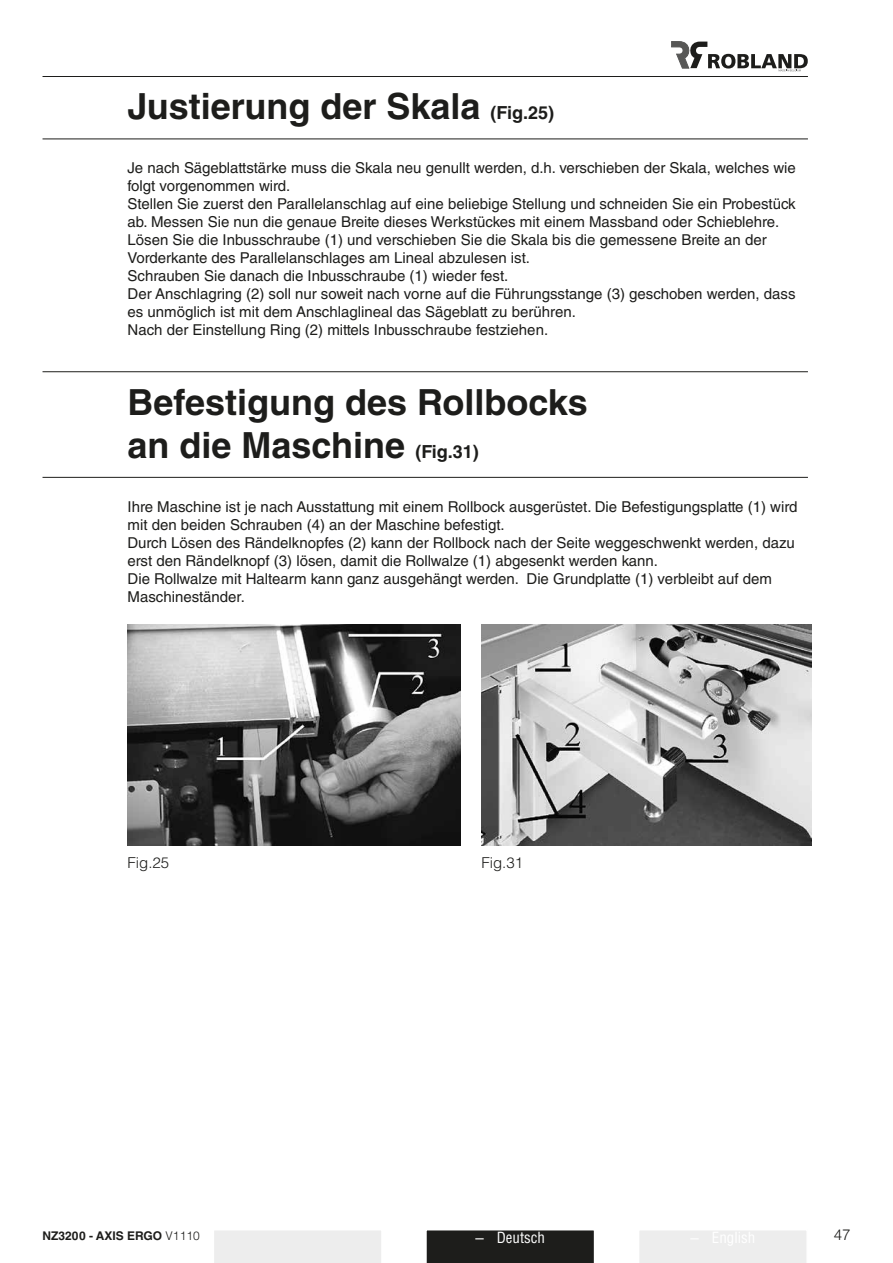
<style>
.page{position:relative;width:893px;height:1263px;background:#fff}
.page>*{position:absolute;margin:0;border:0;box-sizing:border-box;transform-origin:0 0}
.t1{font:700 36px/43.2px "Helvetica LT Std";color:#1d1d1b}
.t2{font:15px/18px "Helvetica LT Std";color:#1d1d1b}
.t3{font:300 15px "Helvetica LT Std";color:#1d1d1b}
.t4{font:condensed 15px "Helvetica LT Std";color:#fff}
.t5{font:700 12px "Helvetica LT Std";color:#1d1d1b}
.s1{font-size:18px}
.s2{font-weight:300}
.s3{font-stretch:normal}
</style>
<div class="page">
<svg style="left:672px;top:42px;width:136px;height:29px"></svg>
<div style="left:639px;top:1231px;width:167px;height:32px;background:#ededed"></div>
<div style="left:426px;top:1230px;width:168px;height:33px;background:#1d1d1b"></div>
<div style="left:214px;top:1231px;width:167px;height:32px;background:#ededed"></div>
<hr style="left:43px;top:76px;width:765px;height:1px;background:#1d1d1b">
<hr style="left:43px;top:139px;width:765px;height:1px;background:#1d1d1b">
<hr style="left:43px;top:371px;width:765px;height:1px;background:#1d1d1b">
<hr style="left:43px;top:477px;width:765px;height:1px;background:#1d1d1b">
<img style="left:128px;top:624px;width:333px;height:221px">
<img style="left:481px;top:624px;width:331px;height:222px">
<h1 class="t1" style="left:128px;top:85px;width:428px">Justierung der Skala <span class="s1">(Fig.25)</span></h1>
<p class="t2" style="left:128px;top:159px;width:670px">Je nach Sägeblattstärke muss die Skala neu genullt werden, d.h. verschieben der Skala, welches wie folgt vorgenommen wird.<br>Stellen Sie zuerst den Parallelanschlag auf eine beliebige Stellung und schneiden Sie ein Probestück ab. Messen Sie nun die genaue Breite dieses Werkstückes mit einem Massband oder Schieblehre.<br>Lösen Sie die Inbusschraube (1) und verschieben Sie die Skala bis die gemessene Breite an der Vorderkante des Parallelanschlages am Lineal abzulesen ist.<br>Schrauben Sie danach die Inbusschraube (1) wieder fest.<br>Der Anschlagring (2) soll nur soweit nach vorne auf die Führungsstange (3) geschoben werden, dass es unmöglich ist mit dem Anschlaglineal das Sägeblatt zu berühren.<br>Nach der Einstellung Ring (2) mittels Inbusschraube festziehen.</p>
<h1 class="t1" style="left:128px;top:380px;width:462px">Befestigung des Rollbocks an die Maschine <span class="s1">(Fig.31)</span></h1>
<p class="t2" style="left:128px;top:497px;width:671px">Ihre Maschine ist je nach Ausstattung mit einem Rollbock ausgerüstet. Die Befestigungsplatte (1) wird mit den beiden Schrauben (4) an der Maschine befestigt.<br>Durch Lösen des Rändelknopfes (2) kann der Rollbock nach der Seite weggeschwenkt werden, dazu erst den Rändelknopf (3) lösen, damit die Rollwalze (1) abgesenkt werden kann.<br>Die Rollwalze mit Haltearm kann ganz ausgehängt werden. Die Grundplatte (1) verbleibt auf dem Maschineständer.</p>
<p class="t3" style="left:128px;top:853px;width:43px">Fig.25</p>
<p class="t3" style="left:481px;top:853px;width:43px">Fig.31</p>
<p class="t5" style="left:43px;top:1228px;width:159px">NZ3200 - AXIS ERGO <span class="s2">V1110</span></p>
<p class="t4" style="left:475px;top:1228px;width:71px"><span class="s3">–</span> Deutsch</p>
<p class="t3" style="left:834px;top:1225px;width:18px">47</p>
</div>
